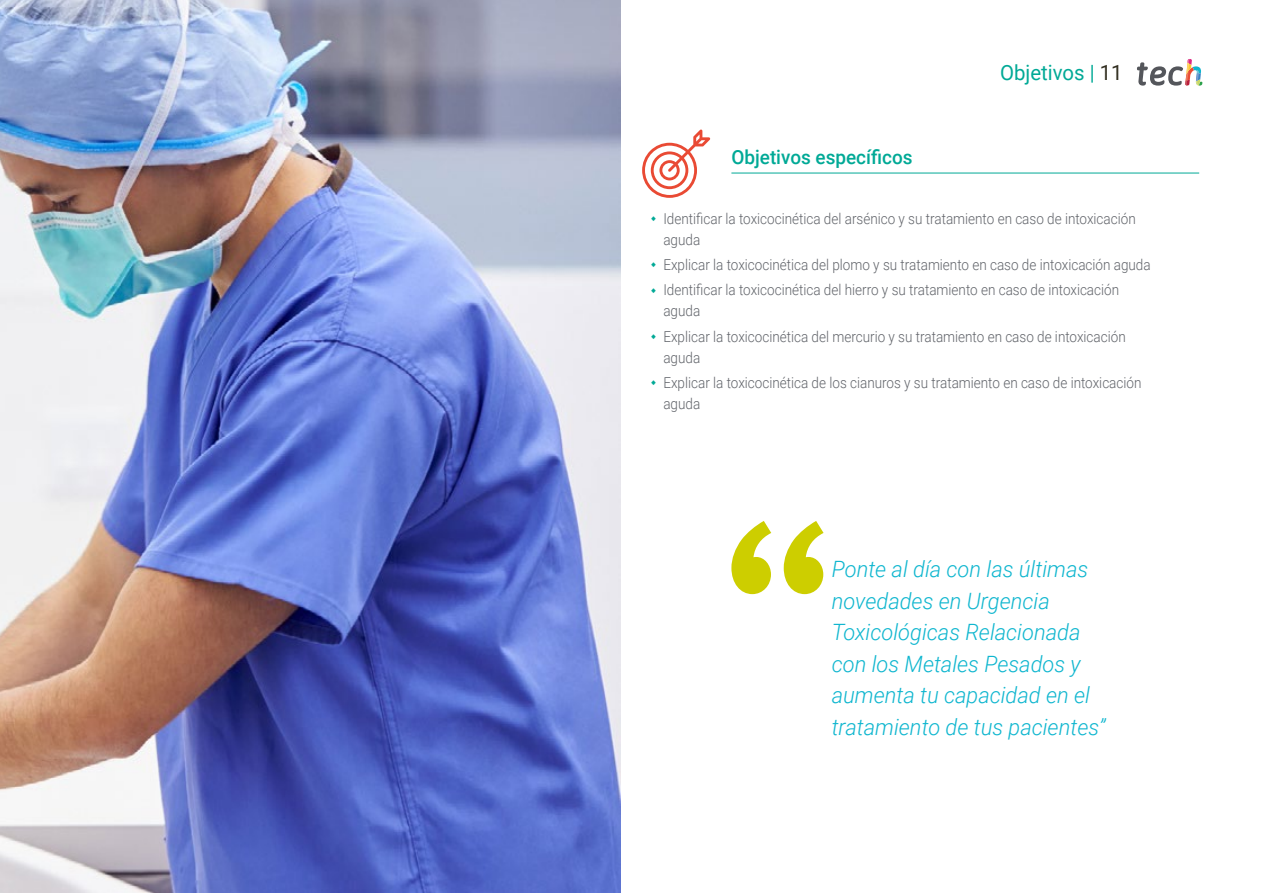
<style>
.page{position:relative;width:1263px;height:893px;background:#fff}
.page>*{position:absolute;margin:0;border:0;box-sizing:border-box;transform-origin:0 0}
.t1{font:italic 300 22.5px/31.5px "Roboto";color:#0fb6cf}
.t2{font:21px "Roboto";color:#00a996}
.t3{font:500 19.5px "Roboto";color:#00a996}
.t4{font:300 15px/25.2px "Roboto";color:#61646a;scale:.9 1}
.s1{color:#312e20}
</style>
<div class="page">
<hr style="left:731px;top:173px;width:468px;height:1px;background:#00a996">
<svg style="left:642px;top:129px;width:68px;height:69px"></svg>
<svg style="left:1137px;top:59px;width:65px;height:27px"></svg>
<svg style="left:731px;top:521px;width:92px;height:73px"></svg>
<img style="left:0;top:0;width:621px;height:893px">
<h3 class="t3" style="left:731px;top:144px;width:183px">Objetivos específicos</h3>
<h2 class="t2" style="left:1000px;top:57px;width:124px">Objetivos | <span class="s1">11</span></h2>
<p class="t4" style="left:663px;top:207px;width:526px;line-height:21px">Identificar la toxicocinética del arsénico y su tratamiento en caso de intoxicación aguda</p>
<p class="t4" style="left:663px;top:251px;width:543px">Explicar la toxicocinética del plomo y su tratamiento en caso de intoxicación aguda<br>Identificar la toxicocinética del hierro y su tratamiento en caso de intoxicación</p>
<p class="t4" style="left:663px;top:298px;width:515px">aguda<br>Explicar la toxicocinética del mercurio y su tratamiento en caso de intoxicación</p>
<p class="t4" style="left:663px;top:344px;width:533px">aguda<br>Explicar la toxicocinética de los cianuros y su tratamiento en caso de intoxicación</p>
<p class="t4" style="left:663px;top:390px;width:42px">aguda</p>
<h1 class="t1" style="left:832px;top:552px;width:275px">Ponte al día con las últimas novedades en Urgencia<br>Toxicológicas Relacionada con los Metales Pesados y aumenta tu capacidad en el tratamiento de tus pacientes”</h1>
</div>
